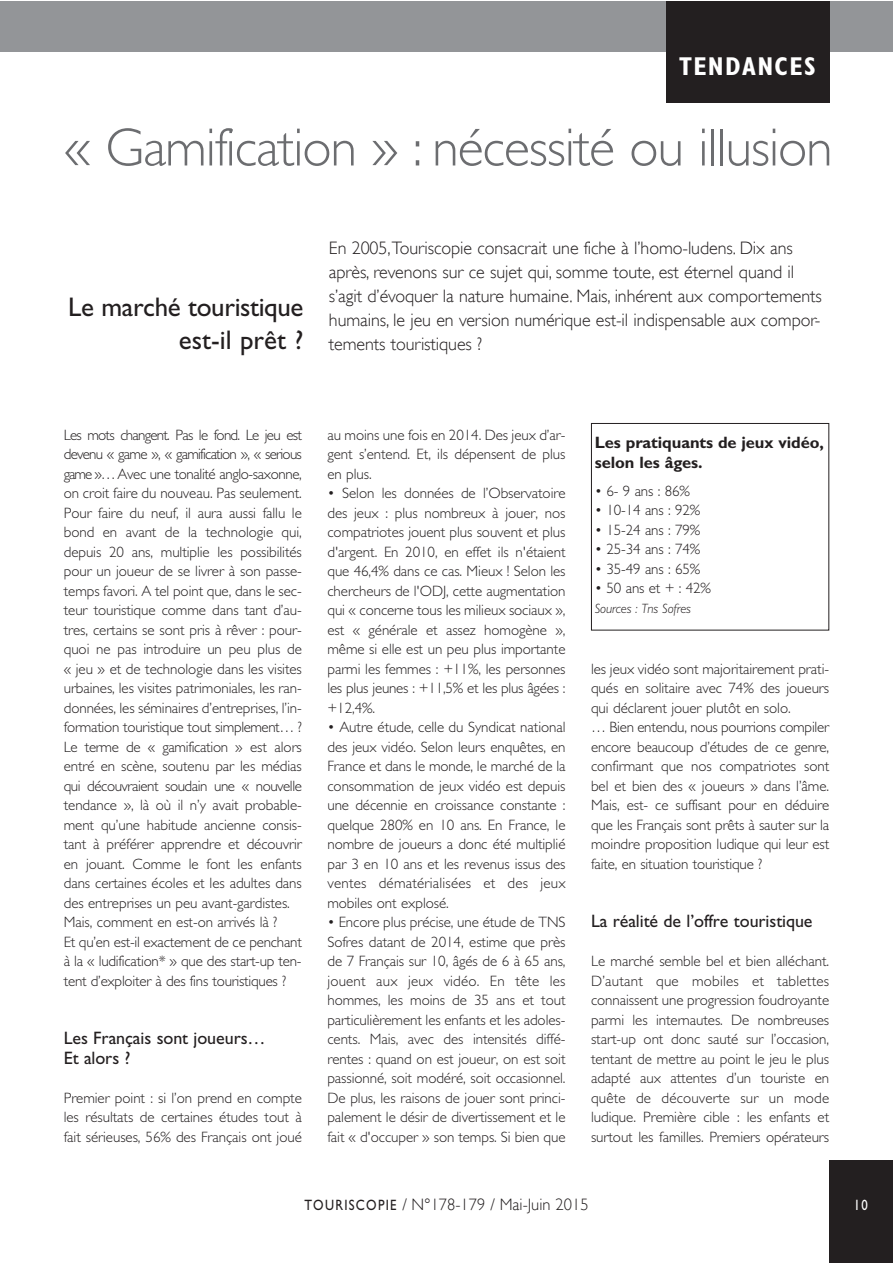
<style>
.page{position:relative;width:893px;height:1263px;background:#fff}
.page>*{position:absolute;margin:0;border:0;box-sizing:border-box;transform-origin:0 0}
.t1{font:300 54px "Gill Sans";letter-spacing:-.02em;color:#6c6d70}
.t2{font:27px/33px "Gill Sans Std";letter-spacing:-.015em;color:#231f20;text-align:right}
.t3{font:700 condensed 25.95px "Gill Sans Std";letter-spacing:.05em;color:#fff}
.t4{font:300 18px/24px "Gill Sans";letter-spacing:-.005em;color:#231f20}
.t5{font:18px/19.5px "Gill Sans Std";letter-spacing:-.005em;color:#231f20}
.t6{font:700 16.5px/19.5px "Gill Sans Std";letter-spacing:-.005em;color:#231f20}
.t7{font:300 16.5px "Gill Sans";color:#231f20}
.t8{font:300 15px/19.5px "Gill Sans Std";letter-spacing:-.005em;color:#231f20;text-align:justify}
.t9{font:15px "Gill Sans Std";color:#fff;scale:.85 1}
.t10{font:italic 300 13.5px "Gill Sans Std";letter-spacing:-.01em;color:#231f20}
.s1{font-family:"Gill Sans Std";font-weight:400;font-size:15px}
</style>
<div class="page">
<div style="left:829px;top:1160px;width:63px;height:103px;background:#231f20"></div>
<div style="left:591px;top:423px;width:238px;height:207px;border:1px solid #231f20"></div>
<div style="left:0;top:1px;width:892px;height:50px;background:#939598"></div>
<div style="left:666px;top:1px;width:163px;height:102px;background:#231f20"></div>
<h3 class="t3" style="left:679px;top:51px;width:138px">TENDANCES</h3>
<h1 class="t1" style="left:64px;top:117px;width:770px">« Gamification » : nécessité ou illusion</h1>
<h2 class="t2" style="left:68px;top:290px;width:237px">Le marché touristique est-il prêt ?</h2>
<p class="t4" style="left:329px;top:236px;width:494px">En 2005,Touriscopie consacrait une fiche à l’homo-ludens. Dix ans après, revenons sur ce sujet qui, somme toute, est éternel quand il s’agit d’évoquer la nature humaine. Mais, inhérent aux comportements humains, le jeu en version numérique est-il indispensable aux compor&shy;tements touristiques ?</p>
<p class="t8" style="left:64px;top:425px;width:240px;text-align:left">Les mots changent. Pas le fond. Le jeu est devenu « game », « gamification », « serious game »…Avec une tonalité anglo-saxonne, on croit faire du nouveau. Pas seulement.<br>Pour faire du neuf, il aura aussi fallu le bond en avant de la technologie qui, depuis 20 ans, multiplie les possibilités pour un joueur de se livrer à son passe&shy;temps favori. A tel point que, dans le sec&shy;teur touristique comme dans tant d’au&shy;tres, certains se sont pris à rêver : pour&shy;quoi ne pas introduire un peu plus de « jeu » et de technologie dans les visites urbaines, les visites patrimoniales, les ran&shy;données, les séminaires d’entreprises, l’in&shy;formation touristique tout simplement… ?<br>Le terme de « gamification » est alors entré en scène, soutenu par les médias qui découvraient soudain une « nouvelle tendance », là où il n’y avait probable&shy;ment qu’une habitude ancienne consis&shy;tant à préférer apprendre et découvrir en jouant. Comme le font les enfants dans certaines écoles et les adultes dans des entreprises un peu avant-gardistes.<br>Mais, comment en est-on arrivés là ?<br>Et qu’en est-il exactement de ce penchant à la « ludification* » que des start-up ten&shy;tent d’exploiter à des fins touristiques ?</p>
<p class="t5" style="left:64px;top:1028px;width:203px">Les Français sont joueurs…<br>Et alors ?</p>
<p class="t8" style="left:64px;top:1088px;width:240px">Premier point : si l’on prend en compte les résultats de certaines études tout à fait sérieuses, 56% des Français ont joué</p>
<p class="t8" style="left:327px;top:425px;width:240px">au moins une fois en 2014. Des jeux d’ar&shy;gent s’entend. Et, ils dépensent de plus en plus.</p>
<p class="t8" style="left:327px;top:483px;width:240px">• Selon les données de l’Observatoire des jeux : plus nombreux à jouer, nos compatriotes jouent plus souvent et plus d'argent. En 2010, en effet ils n'étaient que 46,4% dans ce cas. Mieux ! Selon les chercheurs de l'ODJ, cette augmentation qui « concerne tous les milieux sociaux », est « générale et assez homogène », même si elle est un peu plus importante parmi les femmes : +11%, les personnes les plus jeunes : +11,5% et les plus âgées : +12,4%.</p>
<p class="t8" style="left:327px;top:717px;width:240px">• Autre étude, celle du Syndicat national des jeux vidéo. Selon leurs enquêtes, en France et dans le monde, le marché de la consommation de jeux vidéo est depuis une décennie en croissance constante : quelque 280% en 10 ans. En France, le nombre de joueurs a donc été multiplié par 3 en 10 ans et les revenus issus des ventes dématérialisées et des jeux mobiles ont explosé.</p>
<p class="t8" style="left:327px;top:912px;width:240px">• Encore plus précise, une étude de TNS Sofres datant de 2014, estime que près de 7 Français sur 10, âgés de 6 à 65 ans, jouent aux jeux vidéo. En tête les hommes, les moins de 35 ans et tout particulièrement les enfants et les adoles&shy;cents. Mais, avec des intensités diffé&shy;rentes : quand on est joueur, on est soit passionné, soit modéré, soit occasionnel.<br>De plus, les raisons de jouer sont princi&shy;palement le désir de divertissement et le fait « d'occuper » son temps. Si bien que</p>
<p class="t6" style="left:595px;top:433px;width:231px">Les pratiquants de jeux vidéo, selon les âges.</p>
<p class="t8" style="left:595px;top:481px;width:97px">• 6- 9 ans : 86%</p>
<p class="t8" style="left:595px;top:500px;width:107px">• 10-14 ans : 92%</p>
<p class="t8" style="left:595px;top:520px;width:107px">• 15-24 ans : 79%</p>
<p class="t8" style="left:595px;top:539px;width:107px">• 25-34 ans : 74%</p>
<p class="t8" style="left:595px;top:559px;width:107px">• 35-49 ans : 65%</p>
<p class="t8" style="left:595px;top:578px;width:118px">• 50 ans et + : 42%</p>
<p class="t10" style="left:595px;top:600px;width:98px">Sources : Tns Sofres</p>
<p class="t8" style="left:591px;top:659px;width:240px;text-align:left">les jeux vidéo sont majoritairement prati&shy;qués en solitaire avec 74% des joueurs qui déclarent jouer plutôt en solo.<br>… Bien entendu, nous pourrions compiler encore beaucoup d’études de ce genre, confirmant que nos compatriotes sont bel et bien des « joueurs » dans l’âme.<br>Mais, est- ce suffisant pour en déduire que les Français sont prêts à sauter sur la moindre proposition ludique qui leur est faite, en situation touristique ?</p>
<p class="t5" style="left:591px;top:911px;width:223px">La réalité de l’offre touristique</p>
<p class="t8" style="left:591px;top:951px;width:240px">Le marché semble bel et bien alléchant.<br>D’autant que mobiles et tablettes connaissent une progression foudroyante parmi les internautes. De nombreuses start-up ont donc sauté sur l’occasion, tentant de mettre au point le jeu le plus adapté aux attentes d’un touriste en quête de découverte sur un mode ludique. Première cible : les enfants et surtout les familles. Premiers opérateurs</p>
<p class="t7" style="left:304px;top:1195px;width:286px"><span class="s1">TOURISCOPIE</span> / N°178-179 / Mai-Juin 2015</p>
<p class="t9" style="left:854px;top:1196px;width:18px">10</p>
</div>
